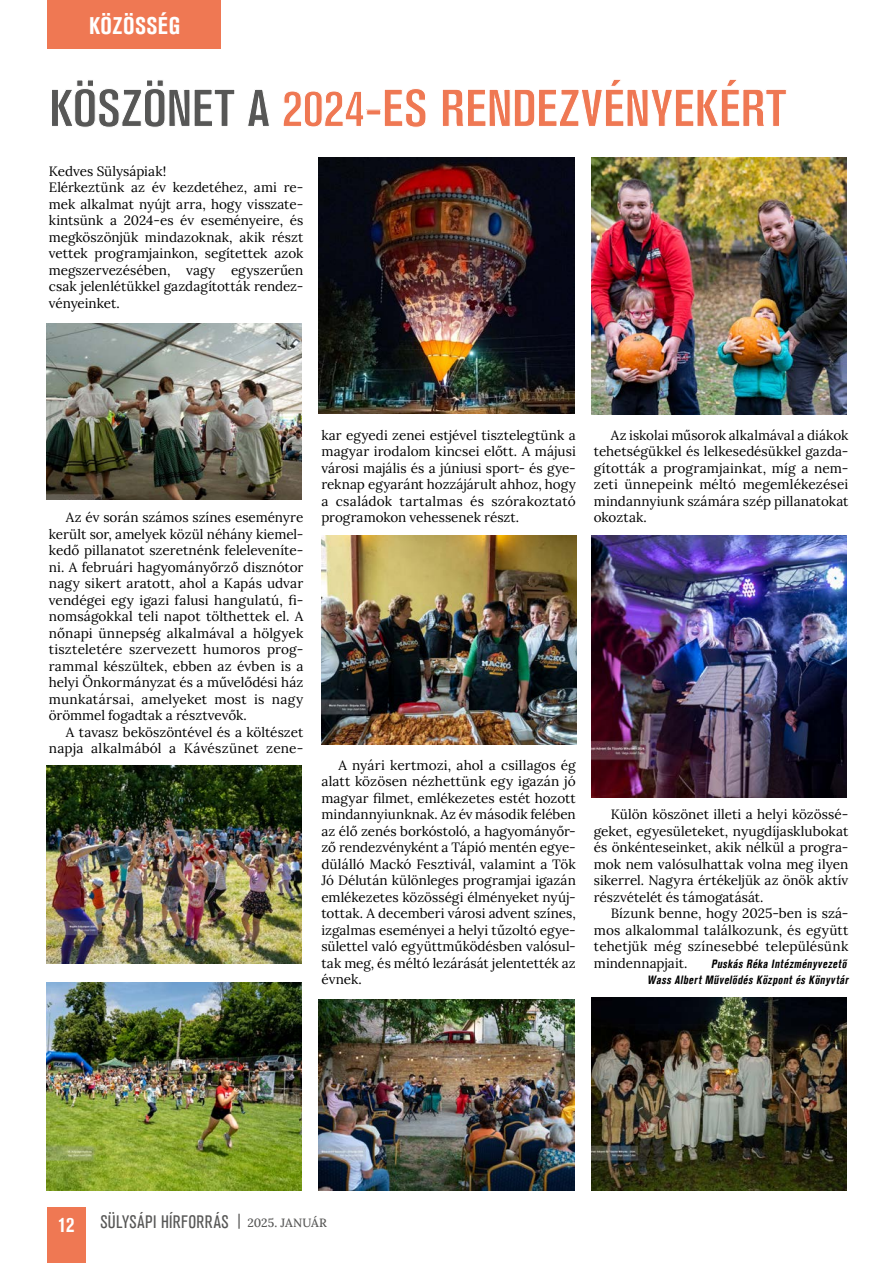
<style>
.page{position:relative;width:893px;height:1263px;background:#fff}
.page>*{position:absolute;margin:0;border:0;box-sizing:border-box;transform-origin:0 0}
.t1{font:700 condensed 52.5px "Akzidenz Grotesk BE";letter-spacing:-.005em;color:#ef7853}
.t2{font:700 condensed 24px "Akzidenz Grotesk BE";letter-spacing:.02em;color:#fff}
.t3{font:700 condensed 21px "Akzidenz Grotesk BE";color:#fff}
.t4{font:condensed 18px "Akzidenz Grotesk BE";letter-spacing:.02em;color:#575756}
.t5{font:13.5px/16.5px "Lora";color:#000;text-align:justify}
.t6{font:italic 700 condensed 12px/16.5px "Akzidenz Grotesk BE";color:#000;text-align:right}
.s1{color:#575756}
.s2{font-family:"Lora";font-weight:500;font-stretch:normal;font-size:12px}
</style>
<div class="page">
<div style="left:48px;top:1207px;width:38px;height:56px;background:#ef7853"></div>
<div style="left:47px;top:0;width:174px;height:48px;background:#ef7853"></div>
<img style="left:321px;top:536px;width:255px;height:208px">
<img style="left:47px;top:323px;width:255px;height:177px">
<img style="left:47px;top:982px;width:255px;height:209px">
<img style="left:47px;top:765px;width:255px;height:198px">
<img style="left:319px;top:157px;width:255px;height:256px">
<img style="left:591px;top:157px;width:255px;height:258px">
<img style="left:319px;top:999px;width:255px;height:192px">
<img style="left:591px;top:536px;width:255px;height:261px">
<img style="left:591px;top:997px;width:255px;height:194px">
<h2 class="t2" style="left:89px;top:12px;width:93px">KÖZÖSSÉG</h2>
<h1 class="t1" style="left:49px;top:78px;width:739px"><span class="s1">KÖSZÖNET A</span> 2024-ES RENDEZVÉNYEKÉRT</h1>
<p class="t5" style="left:49px;top:162px;width:256px;text-align:left">Kedves Sülysápiak!<br>Elérkeztünk az év kezdetéhez, ami re&shy;mek alkalmat nyújt arra, hogy visszate&shy;kintsünk a 2024-es év eseményeire, és megköszönjük mindazoknak, akik részt vettek programjainkon, segítettek azok megszervezésében, vagy egyszerűen csak jelenlétükkel gazdagították rendez&shy;vényeinket.</p>
<p class="t5" style="left:49px;top:508px;width:256px;text-indent:17px">Az év során számos színes eseményre került sor, amelyek közül néhány kiemel&shy;kedő pillanatot szeretnénk feleleveníte&shy;ni. A februári hagyományőrző disznótor nagy sikert aratott, ahol a Kapás udvar vendégei egy igazi falusi hangulatú, fi&shy;nomságokkal teli napot tölthettek el. A nőnapi ünnepség alkalmával a hölgyek tiszteletére szervezett humoros prog&shy;rammal készültek, ebben az évben is a helyi Önkormányzat és a művelődési ház munkatársai, amelyeket most is nagy örömmel fogadtak a résztvevők.</p>
<p class="t5" style="left:49px;top:723px;width:256px;text-align:right">A tavasz beköszöntével és a költészet napja alkalmából a Kávészünet zene-</p>
<p class="t5" style="left:321px;top:426px;width:256px">kar egyedi zenei estjével tisztelegtünk a magyar irodalom kincsei előtt. A májusi városi majális és a júniusi sport- és gye&shy;reknap egyaránt hozzájárult ahhoz, hogy a családok tartalmas és szórakoztató programokon vehessenek részt.</p>
<p class="t5" style="left:321px;top:756px;width:256px;text-indent:17px">A nyári kertmozi, ahol a csillagos ég alatt közösen nézhettünk egy igazán jó magyar filmet, emlékezetes estét hozott mindannyiunknak. Az év második felében az élő zenés borkóstoló, a hagyományőr&shy;ző rendezvényként a Tápió mentén egye&shy;dülálló Mackó Fesztivál, valamint a Tök Jó Délután különleges programjai igazán emlékezetes közösségi élményeket nyúj&shy;tottak. A decemberi városi advent színes, izgalmas eseményei a helyi tűzoltó egye&shy;sülettel való együttműködésben valósul&shy;tak meg, és méltó lezárását jelentették az évnek.</p>
<p class="t5" style="left:594px;top:426px;width:256px;text-indent:17px">Az iskolai műsorok alkalmával a diákok tehetségükkel és lelkesedésükkel gazda&shy;gították a programjainkat, míg a nem&shy;zeti ünnepeink méltó megemlékezései mindannyiunk számára szép pillanatokat okoztak.</p>
<p class="t5" style="left:594px;top:805px;width:256px;text-indent:17px">Külön köszönet illeti a helyi közössé&shy;geket, egyesületeket, nyugdíjasklubokat és önkénteseinket, akik nélkül a progra&shy;mok nem valósulhattak volna meg ilyen sikerrel. Nagyra értékeljük az önök aktív részvételét és támogatását.</p>
<p class="t5" style="left:594px;top:904px;width:256px;text-indent:17px">Bízunk benne, hogy 2025-ben is szá&shy;mos alkalommal találkozunk, és együtt tehetjük még színesebbé településünk mindennapjait.</p>
<p class="t6" style="left:647px;top:955px;width:205px">Puskás Réka Intézményvezető<br>Wass Albert Művelődés Központ és Könyvtár</p>
<h3 class="t3" style="left:58px;top:1213px;width:18px">12</h3>
<h3 class="t4" style="left:100px;top:1212px;width:228px">SÜLYSÁPI HÍRFORRÁS <sup>|</sup> <span class="s2">2025. JANUÁR</span></h3>
</div>
